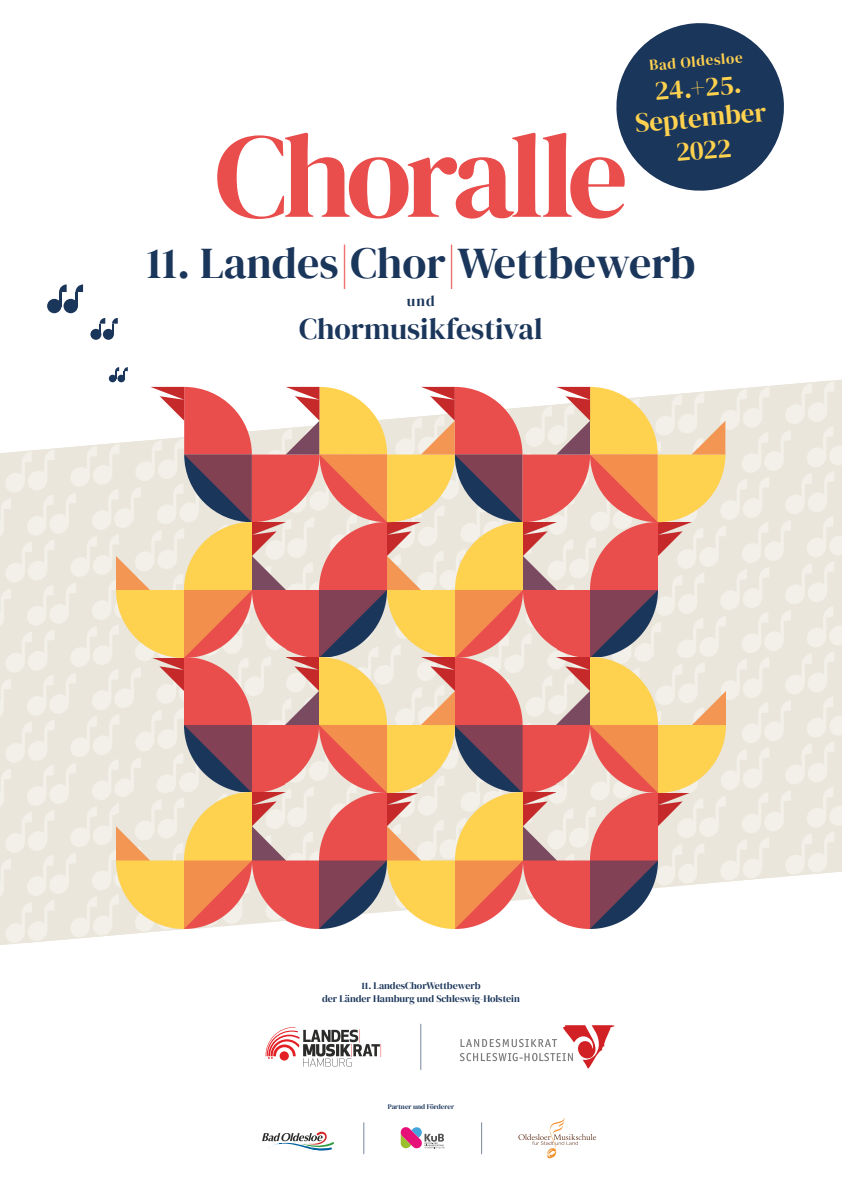
<style>
.page{position:relative;width:842px;height:1191px;background:#fff}
.page>*{position:absolute;margin:0;border:0;box-sizing:border-box;transform-origin:0 0}
.t1{font:120px "DM Serif Display";letter-spacing:-.05em;color:#e94d4c}
.t2{font:44px "DM Serif Display";color:#1b365b}
.t3{font:30px "DM Serif Display";color:#1b365b}
.t4{font:27px/31.3px "DM Serif Display";color:#fed14f;text-align:center}
.t5{font:15px "DM Serif Display";color:#fed14f}
.t6{font:15px "DM Serif Display";color:#1b365b}
.t7{font:10px/12.7px "DM Serif Display";color:#1b365b;text-align:center}
.t8{font:7px "DM Serif Display";color:#1b365b}
.s1{color:#e94d4c}
</style>
<div class="page">
<svg style="left:401px;top:1127px;width:44px;height:21px"></svg>
<svg style="left:262px;top:1131px;width:72px;height:20px"></svg>
<hr style="left:481px;top:1122px;width:1px;height:32px;background:#76879d">
<hr style="left:363px;top:1122px;width:1px;height:32px;background:#76879d">
<svg style="left:518px;top:1117px;width:78px;height:41px"></svg>
<img style="left:0;top:381px;width:842px;height:561px">
<img style="left:556px;top:793px;width:136px;height:135px">
<img style="left:556px;top:522px;width:136px;height:135px">
<img style="left:150px;top:657px;width:136px;height:136px">
<img style="left:286px;top:793px;width:101px;height:135px">
<img style="left:286px;top:522px;width:101px;height:135px">
<img style="left:455px;top:657px;width:101px;height:136px">
<img style="left:387px;top:793px;width:169px;height:135px">
<img style="left:387px;top:522px;width:169px;height:135px">
<img style="left:286px;top:657px;width:169px;height:136px">
<img style="left:117px;top:793px;width:169px;height:135px">
<img style="left:117px;top:522px;width:169px;height:135px">
<img style="left:556px;top:657px;width:169px;height:136px">
<svg style="left:150px;top:387px;width:575px;height:135px;background:#e1a78a"></svg>
<div style="left:90px;top:329px;width:11px;height:11px;background:#1b365b;border-radius:50%"></div>
<svg style="left:100px;top:318px;width:5px;height:16px"></svg>
<div style="left:103px;top:329px;width:11px;height:11px;background:#1b365b;border-radius:50%"></div>
<svg style="left:112px;top:318px;width:6px;height:14px"></svg>
<div style="left:47px;top:299px;width:14px;height:14px;background:#1b365b;border-radius:50%"></div>
<svg style="left:59px;top:284px;width:8px;height:22px"></svg>
<div style="left:64px;top:299px;width:14px;height:14px;background:#1b365b;border-radius:50%"></div>
<svg style="left:76px;top:284px;width:7px;height:19px"></svg>
<div style="left:109px;top:375px;width:7px;height:7px;background:#1b365b;border-radius:50%"></div>
<div style="left:118px;top:375px;width:7px;height:7px;background:#1b365b;border-radius:50%"></div>
<svg style="left:115px;top:367px;width:13px;height:11px"></svg>
<svg style="left:616px;top:23px;width:168px;height:168px"></svg>
<svg style="left:266px;top:1027px;width:115px;height:39px"></svg>
<svg style="left:460px;top:1025px;width:155px;height:43px"></svg>
<hr style="left:420px;top:1024px;width:1px;height:45px;background:#76879d">
<h3 class="t5" style="left:648px;top:55px;width:95px;rotate:-5deg">Bad Oldesloe</h3>
<h3 class="t4" style="left:631px;top:77px;width:133px;rotate:-5deg">24.+25.<br>September<br>2022</h3>
<h1 class="t1" style="left:215px;top:92px;width:415px">Choralle</h1>
<h2 class="t2" style="left:146px;top:232px;width:551px">11. Landes<span class="s1">|</span>Chor<span class="s1">|</span>Wettbewerb</h2>
<h3 class="t6" style="left:407px;top:290px;width:29px">und</h3>
<h3 class="t3" style="left:299px;top:307px;width:245px">Chormusikfestival</h3>
<p class="t7" style="left:322px;top:979px;width:199px">11. LandesChorWettbewerb<br>der Länder Hamburg und Schleswig-Holstein</p>
<p class="t8" style="left:388px;top:1101px;width:68px">Partner und Förderer</p>
</div>
